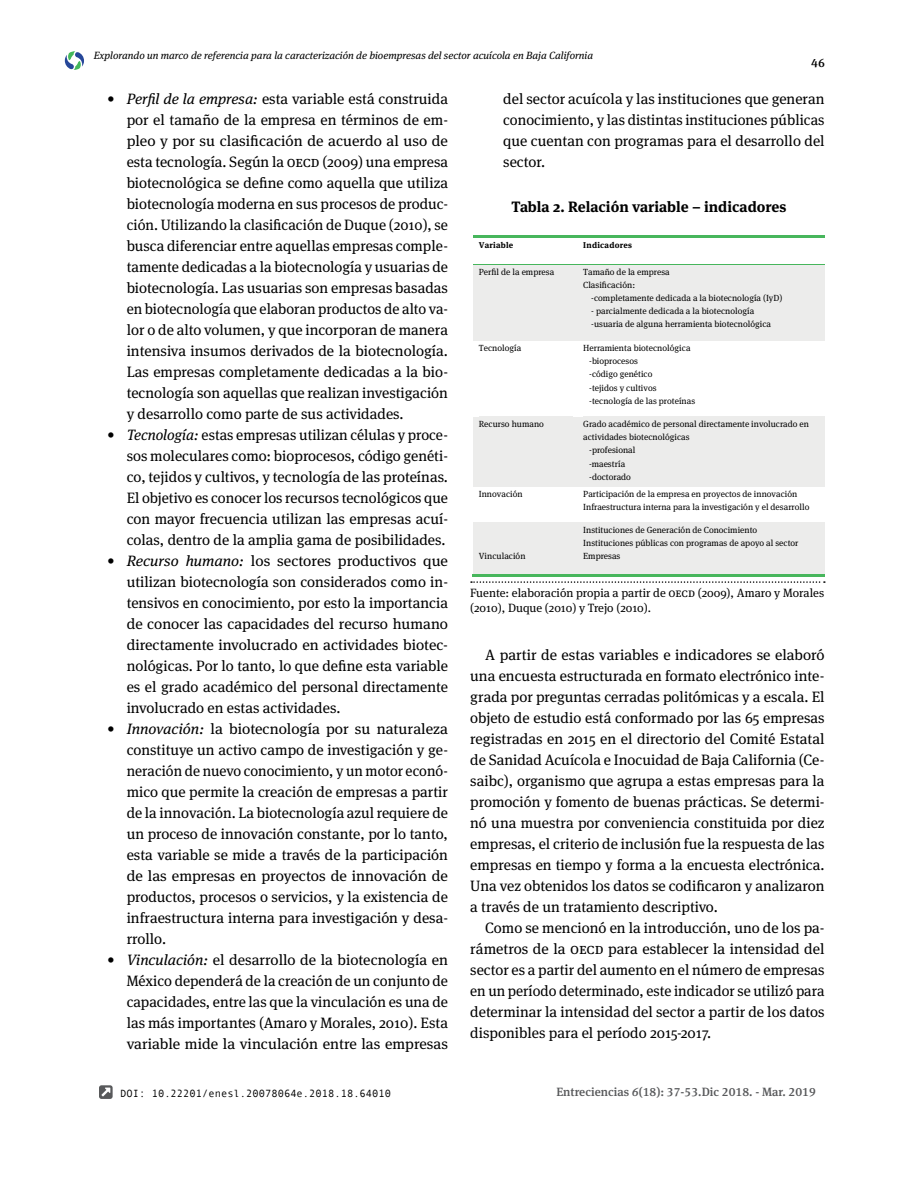
<style>
.page{position:relative;width:918px;height:1188px;background:#fff}
.page>*{position:absolute;margin:0;border:0;box-sizing:border-box;transform-origin:0 0}
.t1{font:15px/21px "Meta Serif Pro";color:#000;text-align:justify}
.t2{font:700 15px "Meta Serif Pro";color:#000}
.t3{font:12px/14.4px "Meta Serif Pro";color:#000}
.t4{font:500 12px "Meta Serif Pro";color:#58595b}
.t5{font:500 12px "Meta Serif Pro";color:#000}
.t6{font:italic 10.5px "Meta Serif Pro";color:#000}
.t7{font:10.5px "Andale Mono";color:#000}
.t8{font:8.85px/13.2px "Meta Serif Pro";color:#000}
.t9{font:700 8.4px "Meta Serif Pro";letter-spacing:.025em;color:#000}
.s1{font-style:italic}
</style>
<div class="page">
<svg style="left:65px;top:51px;width:19px;height:19px"></svg>
<svg style="left:99px;top:1085px;width:14px;height:14px"></svg>
<hr style="left:474px;top:235px;width:104px;height:2px;background:#47b65c">
<hr style="left:580px;top:235px;width:245px;height:2px;background:#47b65c">
<div style="left:474px;top:264px;width:104px;height:77px;background:#ececeb"></div>
<div style="left:578px;top:264px;width:247px;height:77px;background:#ececeb"></div>
<hr style="left:474px;top:264px;width:104px;height:1px;background:#47b65c">
<hr style="left:579px;top:264px;width:246px;height:1px;background:#47b65c">
<div style="left:474px;top:417px;width:104px;height:70px;background:#ececeb"></div>
<div style="left:578px;top:417px;width:247px;height:70px;background:#ececeb"></div>
<div style="left:474px;top:522px;width:104px;height:53px;background:#ececeb"></div>
<div style="left:578px;top:522px;width:247px;height:53px;background:#ececeb"></div>
<svg style="left:471px;top:575px;width:354px;height:8px"></svg>
<hr style="left:579px;top:575px;width:246px;height:2px;background:#47b65c">
<p class="t6" style="left:94px;top:48px;width:501px">Explorando un marco de referencia para la caracterización de bioempresas del sector acuícola en Baja California</p>
<p class="t5" style="left:811px;top:53px;width:15px">46</p>
<p class="t1" style="left:127px;top:88px;width:323px;text-indent:-20px"><span class="s1">• Perfil de la empresa:</span> esta variable está construida por el tamaño de la empresa en términos de em&shy;pleo y por su clasificación de acuerdo al uso de esta tecnología. Según la oecd (2009) una empresa biotecnológica se define como aquella que utiliza biotecnología moderna en sus procesos de produc&shy;ción. Utilizando la clasificación de Duque (2010), se busca diferenciar entre aquellas empresas comple&shy;tamente dedicadas a la biotecnología y usuarias de biotecnología. Las usuarias son empresas basadas en biotecnología que elaboran productos de alto va&shy;lor o de alto volumen, y que incorporan de manera intensiva insumos derivados de la biotecnología.<br>Las empresas completamente dedicadas a la bio&shy;tecnología son aquellas que realizan investigación y desarrollo como parte de sus actividades.</p>
<p class="t1" style="left:127px;top:424px;width:323px;text-indent:-20px"><span class="s1">• Tecnología:</span> estas empresas utilizan células y proce&shy;sos moleculares como: bioprocesos, código genéti&shy;co, tejidos y cultivos, y tecnología de las proteínas.<br>El objetivo es conocer los recursos tecnológicos que con mayor frecuencia utilizan las empresas acuí&shy;colas, dentro de la amplia gama de posibilidades.</p>
<p class="t1" style="left:127px;top:550px;width:323px;text-indent:-20px"><span class="s1">• Recurso humano:</span> los sectores productivos que utilizan biotecnología son considerados como in&shy;tensivos en conocimiento, por esto la importancia de conocer las capacidades del recurso humano directamente involucrado en actividades biotec&shy;nológicas. Por lo tanto, lo que define esta variable es el grado académico del personal directamente involucrado en estas actividades.</p>
<p class="t1" style="left:127px;top:718px;width:323px;text-indent:-20px"><span class="s1">• Innovación:</span> la biotecnología por su naturaleza constituye un activo campo de investigación y ge&shy;neración de nuevo conocimiento, y un motor econó&shy;mico que permite la creación de empresas a partir de la innovación. La biotecnología azul requiere de un proceso de innovación constante, por lo tanto, esta variable se mide a través de la participación de las empresas en proyectos de innovación de productos, procesos o servicios, y la existencia de infraestructura interna para investigación y desa&shy;rrollo.</p>
<p class="t1" style="left:127px;top:949px;width:323px;text-indent:-20px"><span class="s1">• Vinculación:</span> el desarrollo de la biotecnología en México dependerá de la creación de un conjunto de capacidades, entre las que la vinculación es una de las más importantes (Amaro y Morales, 2010). Esta variable mide la vinculación entre las empresas</p>
<p class="t1" style="left:503px;top:88px;width:323px">del sector acuícola y las instituciones que generan conocimiento, y las distintas instituciones públicas que cuentan con programas para el desarrollo del sector.</p>
<p class="t2" style="left:511px;top:195px;width:277px">Tabla 2. Relación variable – indicadores</p>
<p class="t9" style="left:479px;top:238px;width:36px">Variable</p>
<p class="t9" style="left:583px;top:238px;width:50px">Indicadores</p>
<p class="t8" style="left:479px;top:265px;width:77px">Perfil de la empresa</p>
<p class="t8" style="left:583px;top:265px;width:88px">Tamaño de la empresa<br>Clasificación:</p>
<p class="t8" style="left:591px;top:291px;width:193px">-completamente dedicada a la biotecnología (IyD)</p>
<p class="t8" style="left:591px;top:304px;width:181px">- parcialmente dedicada a la biotecnología -usuaria de alguna herramienta biotecnológica</p>
<p class="t8" style="left:479px;top:341px;width:44px">Tecnología</p>
<p class="t8" style="left:589px;top:341px;width:107px;text-indent:-6px">Herramienta biotecnológica -bioprocesos<br>-código genético<br>-tejidos y cultivos -tecnología de las proteínas</p>
<p class="t8" style="left:479px;top:417px;width:67px">Recurso humano</p>
<p class="t8" style="left:583px;top:417px;width:227px">Grado académico de personal directamente involucrado en</p>
<p class="t8" style="left:583px;top:430px;width:108px">actividades biotecnológicas</p>
<p class="t8" style="left:589px;top:443px;width:48px">-profesional</p>
<p class="t8" style="left:589px;top:456px;width:38px">-maestría</p>
<p class="t8" style="left:589px;top:470px;width:43px">-doctorado</p>
<p class="t8" style="left:479px;top:487px;width:45px">Innovación</p>
<p class="t8" style="left:583px;top:487px;width:228px">Participación de la empresa en proyectos de innovación<br>Infraestructura interna para la investigación y el desarrollo</p>
<p class="t8" style="left:479px;top:549px;width:48px">Vinculación</p>
<p class="t8" style="left:583px;top:522px;width:217px">Instituciones de Generación de Conocimiento<br>Instituciones públicas con programas de apoyo al sector<br>Empresas</p>
<p class="t3" style="left:470px;top:585px;width:355px">Fuente: elaboración propia a partir de oecd (2009), Amaro y Morales (2010), Duque (2010) y Trejo (2010).</p>
<p class="t1" style="left:470px;top:643px;width:356px;text-indent:15px">A partir de estas variables e indicadores se elaboró una encuesta estructurada en formato electrónico inte&shy;grada por preguntas cerradas politómicas y a escala. El objeto de estudio está conformado por las 65 empresas registradas en 2015 en el directorio del Comité Estatal de Sanidad Acuícola e Inocuidad de Baja California (Ce&shy;saibc), organismo que agrupa a estas empresas para la promoción y fomento de buenas prácticas. Se determi&shy;nó una muestra por conveniencia constituida por diez empresas, el criterio de inclusión fue la respuesta de las empresas en tiempo y forma a la encuesta electrónica.<br>Una vez obtenidos los datos se codificaron y analizaron a través de un tratamiento descriptivo.</p>
<p class="t1" style="left:470px;top:916px;width:356px;text-indent:15px">Como se mencionó en la introducción, uno de los pa&shy;rámetros de la oecd para establecer la intensidad del sector es a partir del aumento en el número de empresas en un período determinado, este indicador se utilizó para determinar la intensidad del sector a partir de los datos disponibles para el período 2015-2017.</p>
<p class="t7" style="left:120px;top:1086px;width:272px">DOI: 10.22201/enesl.20078064e.2018.18.64010</p>
<p class="t4" style="left:556px;top:1082px;width:261px">Entreciencias <span class="s1">6</span>(18): 37-53.Dic 2018. - Mar. 2019</p>
</div>
